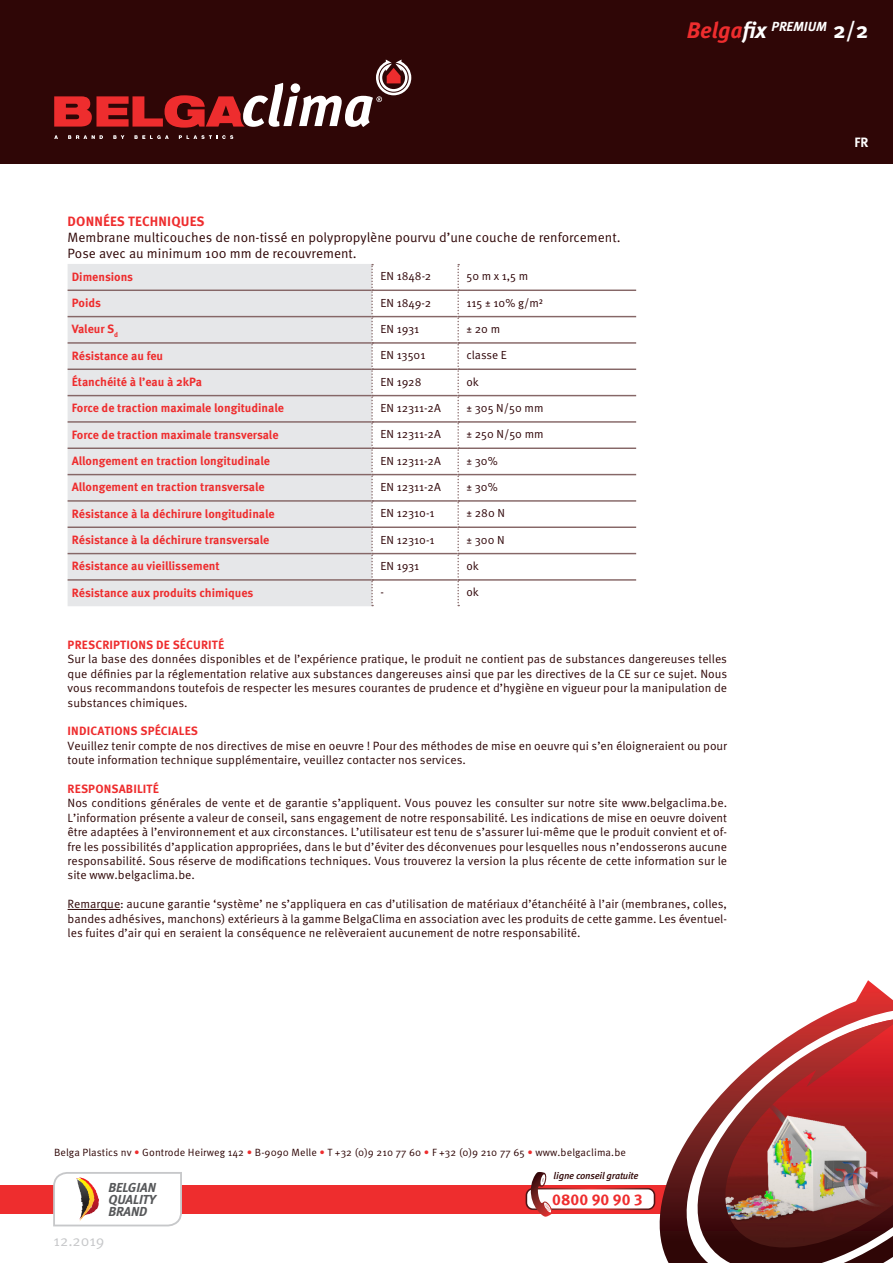
<style>
.page{position:relative;width:893px;height:1263px;background:#fff}
.page>*{position:absolute;margin:0;border:0;box-sizing:border-box;transform-origin:0 0}
.t1{font:700 15.6px "Meta Pro";color:#ee2d2e}
.t2{font:15px "Meta Pro";color:#c7c8ca}
.t3{font:13.5px "Meta Pro";color:#2f0606}
.t4{font:700 13.5px "Meta Pro";letter-spacing:.01em;color:#ee2d2e}
.t5{font:700 13.5px "Meta Pro";color:#fff}
.t6{font:italic 700 13.05px/12px "Meta";color:#57585a;text-align:justify}
.t7{font:italic 700 13.05px "Meta Pro";color:#fff}
.t8{font:12px/14.4px "Meta Pro";color:#2f0606;text-align:justify}
.t9{font:700 12px "Meta Pro";color:#ee2d2e}
.t10{font:11.7px "Meta Pro";color:#2f0508}
.t11{font:10.5px "Meta Pro";letter-spacing:.01em;color:#2f0606}
.t12{font:italic 500 9.75px "Meta Pro";letter-spacing:-.02em;color:#2f0606}
.s1{font-size:22.5px;color:#ee2d2e}
.s2{font-size:22.5px}
.s3{font-style:normal;font-size:22.5px}
.s4{color:#ee2d2e}
</style>
<div class="page">
<div style="left:0;top:0;width:893px;height:164px;background:#2f0606"></div>
<div style="left:0;top:1185px;width:677px;height:28px;background:#ee2d2e"></div>
<svg style="left:653px;top:980px;width:240px;height:283px"></svg>
<hr style="left:68px;top:909px;width:52px;height:1px;background:#2f0606">
<div style="left:68px;top:264px;width:303px;height:342px;background:#e6e7e9"></div>
<hr style="left:68px;top:290px;width:303px;height:1px;background:#866767">
<hr style="left:373px;top:290px;width:84px;height:1px;background:#866767">
<hr style="left:459px;top:290px;width:177px;height:1px;background:#866767">
<hr style="left:68px;top:316px;width:303px;height:1px;background:#866767">
<hr style="left:373px;top:316px;width:84px;height:1px;background:#866767">
<hr style="left:459px;top:316px;width:177px;height:1px;background:#866767">
<hr style="left:68px;top:342px;width:303px;height:2px;background:#866767">
<hr style="left:373px;top:342px;width:84px;height:2px;background:#866767">
<hr style="left:459px;top:342px;width:177px;height:2px;background:#866767">
<hr style="left:68px;top:368px;width:303px;height:2px;background:#866767">
<hr style="left:373px;top:368px;width:84px;height:2px;background:#866767">
<hr style="left:459px;top:368px;width:177px;height:2px;background:#866767">
<hr style="left:68px;top:395px;width:303px;height:1px;background:#866767">
<hr style="left:373px;top:395px;width:84px;height:1px;background:#866767">
<hr style="left:459px;top:395px;width:177px;height:1px;background:#866767">
<hr style="left:68px;top:421px;width:303px;height:2px;background:#866767">
<hr style="left:373px;top:421px;width:84px;height:2px;background:#866767">
<hr style="left:459px;top:421px;width:177px;height:2px;background:#866767">
<hr style="left:68px;top:447px;width:303px;height:2px;background:#866767">
<hr style="left:373px;top:447px;width:84px;height:2px;background:#866767">
<hr style="left:459px;top:447px;width:177px;height:2px;background:#866767">
<hr style="left:68px;top:474px;width:303px;height:1px;background:#866767">
<hr style="left:373px;top:474px;width:84px;height:1px;background:#866767">
<hr style="left:459px;top:474px;width:177px;height:1px;background:#866767">
<hr style="left:68px;top:500px;width:303px;height:2px;background:#866767">
<hr style="left:373px;top:500px;width:84px;height:2px;background:#866767">
<hr style="left:459px;top:500px;width:177px;height:2px;background:#866767">
<hr style="left:68px;top:526px;width:303px;height:2px;background:#866767">
<hr style="left:373px;top:526px;width:84px;height:2px;background:#866767">
<hr style="left:459px;top:526px;width:177px;height:2px;background:#866767">
<hr style="left:68px;top:553px;width:303px;height:1px;background:#866767">
<hr style="left:373px;top:553px;width:84px;height:1px;background:#866767">
<hr style="left:459px;top:553px;width:177px;height:1px;background:#866767">
<hr style="left:68px;top:579px;width:303px;height:2px;background:#866767">
<hr style="left:373px;top:579px;width:84px;height:2px;background:#866767">
<hr style="left:459px;top:579px;width:177px;height:2px;background:#866767">
<svg style="left:371px;top:264px;width:2px;height:342px"></svg>
<svg style="left:457px;top:264px;width:2px;height:342px"></svg>
<div style="left:526px;top:1189px;width:128px;height:20px;background:#fff;border-radius:7px"></div>
<div style="left:526px;top:1188px;width:129px;height:22px;border:2px solid #fff;border-radius:7px"></div>
<svg style="left:527px;top:1172px;width:28px;height:45px"></svg>
<svg style="left:52px;top:1172px;width:131px;height:55px"></svg>
<svg style="left:54px;top:60px;width:357px;height:68px"></svg>
<svg style="left:54px;top:135px;width:4px;height:4px"></svg>
<svg style="left:68px;top:135px;width:35px;height:4px"></svg>
<svg style="left:113px;top:135px;width:11px;height:4px"></svg>
<svg style="left:134px;top:135px;width:35px;height:4px"></svg>
<svg style="left:179px;top:135px;width:54px;height:4px"></svg>
<p class="t7" style="left:687px;top:18px;width:183px"><span class="s1">Belga</span><span class="s2">fix</span> PREMIUM <span class="s3">2/2</span></p>
<p class="t4" style="left:68px;top:212px;width:138px">DONNÉES TECHNIQUES</p>
<p class="t3" style="left:68px;top:229px;width:554px">Membrane multicouches de non-tissé en polypropylène pourvu d’une couche de renforcement.</p>
<p class="t3" style="left:68px;top:245px;width:291px">Pose avec au minimum 100 mm de recouvrement.</p>
<p class="t9" style="left:72px;top:269px;width:63px">Dimensions</p>
<p class="t10" style="left:380px;top:269px;width:53px">EN 1848-2</p>
<p class="t10" style="left:466px;top:269px;width:63px">50 m x 1,5 m</p>
<p class="t9" style="left:72px;top:295px;width:31px">Poids</p>
<p class="t10" style="left:380px;top:295px;width:52px">EN 1849-2</p>
<p class="t10" style="left:466px;top:295px;width:78px">115 ± 10% g/m²</p>
<p class="t9" style="left:72px;top:321px;width:48px">Valeur S<sub>d</sub></p>
<p class="t10" style="left:380px;top:322px;width:40px">EN 1931</p>
<p class="t10" style="left:466px;top:322px;width:35px">± 20 m</p>
<p class="t9" style="left:72px;top:348px;width:93px">Résistance au feu</p>
<p class="t10" style="left:380px;top:348px;width:47px">EN 13501</p>
<p class="t10" style="left:466px;top:348px;width:42px">classe E</p>
<p class="t9" style="left:72px;top:374px;width:132px">Étanchéité à l’eau à 2kPa</p>
<p class="t10" style="left:380px;top:374px;width:43px">EN 1928</p>
<p class="t10" style="left:466px;top:374px;width:14px">ok</p>
<p class="t9" style="left:72px;top:400px;width:214px">Force de traction maximale longitudinale</p>
<p class="t10" style="left:380px;top:401px;width:62px">EN 12311-2A</p>
<p class="t10" style="left:466px;top:401px;width:79px">± 305 N/50 mm</p>
<p class="t9" style="left:72px;top:427px;width:208px">Force de traction maximale transversale</p>
<p class="t10" style="left:380px;top:427px;width:62px">EN 12311-2A</p>
<p class="t10" style="left:466px;top:427px;width:79px">± 250 N/50 mm</p>
<p class="t9" style="left:72px;top:453px;width:200px">Allongement en traction longitudinale</p>
<p class="t10" style="left:380px;top:453px;width:62px">EN 12311-2A</p>
<p class="t10" style="left:466px;top:453px;width:33px">± 30%</p>
<p class="t9" style="left:72px;top:479px;width:194px">Allongement en traction transversale</p>
<p class="t10" style="left:380px;top:480px;width:62px">EN 12311-2A</p>
<p class="t10" style="left:466px;top:480px;width:33px">± 30%</p>
<p class="t9" style="left:72px;top:506px;width:204px">Résistance à la déchirure longitudinale</p>
<p class="t10" style="left:380px;top:506px;width:56px">EN 12310-1</p>
<p class="t10" style="left:466px;top:506px;width:40px">± 280 N</p>
<p class="t9" style="left:72px;top:532px;width:199px">Résistance à la déchirure transversale</p>
<p class="t10" style="left:380px;top:532px;width:56px">EN 12310-1</p>
<p class="t10" style="left:466px;top:532px;width:40px">± 300 N</p>
<p class="t9" style="left:72px;top:558px;width:150px">Résistance au vieillissement</p>
<p class="t10" style="left:380px;top:559px;width:40px">EN 1931</p>
<p class="t10" style="left:466px;top:559px;width:14px">ok</p>
<p class="t9" style="left:72px;top:585px;width:183px">Résistance aux produits chimiques</p>
<p class="t10" style="left:380px;top:585px;width:5px">-</p>
<p class="t10" style="left:466px;top:585px;width:14px">ok</p>
<p class="t9" style="left:68px;top:637px;width:158px">PRESCRIPTIONS DE SÉCURITÉ</p>
<p class="t8" style="left:68px;top:652px;width:661px">Sur la base des données disponibles et de l’expérience pratique, le produit ne contient pas de substances dangereuses telles que définies par la réglementation relative aux substances dangereuses ainsi que par les directives de la CE sur ce sujet. Nous vous recommandons toutefois de respecter les mesures courantes de prudence et d’hygiène en vigueur pour la manipulation de substances chimiques.</p>
<p class="t9" style="left:68px;top:724px;width:132px">INDICATIONS SPÉCIALES</p>
<p class="t8" style="left:68px;top:739px;width:661px">Veuillez tenir compte de nos directives de mise en oeuvre ! Pour des méthodes de mise en oeuvre qui s’en éloigneraient ou pour toute information technique supplémentaire, veuillez contacter nos services.</p>
<p class="t9" style="left:68px;top:781px;width:93px">RESPONSABILITÉ</p>
<p class="t8" style="left:68px;top:796px;width:661px">Nos conditions générales de vente et de garantie s’appliquent. Vous pouvez les consulter sur notre site www.belgaclima.be.<br>L’information présente a valeur de conseil, sans engagement de notre responsabilité. Les indications de mise en oeuvre doivent être adaptées à l’environnement et aux circonstances. L’utilisateur est tenu de s’assurer lui-même que le produit convient et of&shy;fre les possibilités d’application appropriées, dans le but d’éviter des déconvenues pour lesquelles nous n’endosserons aucune responsabilité. Sous réserve de modifications techniques. Vous trouverez la version la plus récente de cette information sur le site www.belgaclima.be.</p>
<p class="t8" style="left:68px;top:897px;width:661px">Remarque: aucune garantie ‘système’ ne s’appliquera en cas d’utilisation de matériaux d’étanchéité à l’air (membranes, colles, bandes adhésives, manchons) extérieurs à la gamme BelgaClima en association avec les produits de cette gamme. Les éventuel&shy;les fuites d’air qui en seraient la conséquence ne relèveraient aucunement de notre responsabilité.</p>
<p class="t11" style="left:54px;top:1146px;width:573px">Belga Plastics nv <span class="s4">•</span> Gontrode Heirweg 142 <span class="s4">•</span> B-9090 Melle <span class="s4">•</span> T +32 (0)9 210 77 60 <span class="s4">•</span> F +32 (0)9 210 77 65 <span class="s4">•</span> www.belgaclima.be</p>
<p class="t6" style="left:108px;top:1181px;width:49px">BELGIAN QUALITY BRAND</p>
<p class="t2" style="left:54px;top:1231px;width:52px">12.2019</p>
<p class="t12" style="left:554px;top:1170px;width:86px">ligne conseil gratuite</p>
<p class="t1" style="left:552px;top:1189px;width:92px">0800 90 90 3</p>
<p class="t5" style="left:854px;top:134px;width:16px">FR</p>
</div>
